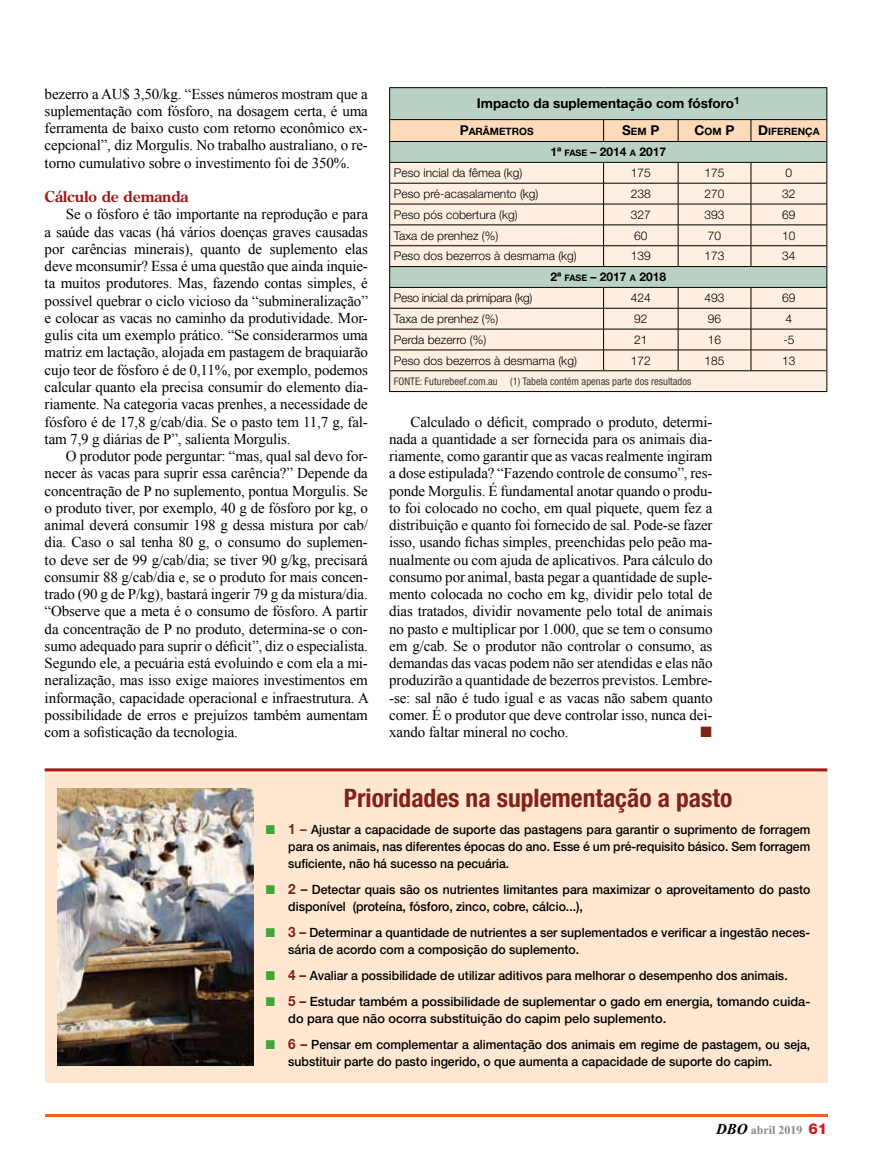
<style>
.page{position:relative;width:872px;height:1170px;background:#fff}
.page>*{position:absolute;margin:0;border:0;box-sizing:border-box;transform-origin:0 0}
.t1{font:700 condensed 25.5px "Helvetica Neue LT Std";color:#822116}
.t2{font:15px/17.2px "Times New Roman";letter-spacing:-.01em;color:#000;text-align:justify}
.t3{font:700 15px "Century Old Style Std";letter-spacing:-.01em;color:#a01713}
.t4{font:15px "Zapf Dingbats ITC";color:#822116}
.t5{font:700 13.5px "Helvetica Neue LT Std";color:#000}
.t6{font:700 13.5px "Helvetica Neue LT Std";color:#000}
.t7{font:500 12.75px/17.2px "Helvetica Neue LT Std";color:#000;scale:.96 1}
.t8{font:500 12.75px/17.2px "Helvetica Neue LT Std";color:#000;text-align:justify;scale:.95 1}
.t9{font:500 12.75px/17.2px "Helvetica Neue LT Std";color:#000}
.t10{font:300 12px "Helvetica Neue LT Std";color:#000}
.t11{font:300 12px "Helvetica Neue LT Std";color:#000}
.t12{font:700 12px "Helvetica Neue LT Std";color:#000}
.t13{font:300 12px "Helvetica Neue LT Std";letter-spacing:-.025em;color:#000}
.t14{font:700 12px "Times New Roman";color:#878787}
.t15{font:condensed 10.5px "Helvetica Neue LT Std";color:#3c3c3b}
.t16{font:700 10.2px "Helvetica Neue LT Std";color:#000}
.s1{font-size:13.5px}
.s2{font-size:10.2px}
.s3{font-size:9px}
.s4{color:#3fa535}
.s5{font-weight:700;font-size:14.25px;color:#822116}
.s6{font-size:14.25px;color:#822116}
.s7{font-style:italic;font-size:15px;color:#000}
.s8{font-family:"Helvetica Neue LT Std";font-weight:800;font-size:15px;color:#cd171a}
</style>
<div class="page">
<hr style="left:45px;top:1114px;width:782px;height:2px;background:#eb6021">
<div style="left:390px;top:88px;width:437px;height:32px;background:#b9d2c5"></div>
<hr style="left:389px;top:87px;width:214px;height:1px;background:#000">
<hr style="left:603px;top:87px;width:75px;height:1px;background:#000">
<hr style="left:678px;top:87px;width:73px;height:1px;background:#000">
<hr style="left:751px;top:87px;width:76px;height:1px;background:#000">
<hr style="left:389px;top:391px;width:214px;height:1px;background:#000">
<hr style="left:603px;top:391px;width:75px;height:1px;background:#000">
<hr style="left:678px;top:391px;width:73px;height:1px;background:#000">
<hr style="left:751px;top:391px;width:76px;height:1px;background:#000">
<hr style="left:389px;top:88px;width:1px;height:32px;background:#000">
<hr style="left:826px;top:88px;width:1px;height:32px;background:#000">
<hr style="left:390px;top:119px;width:213px;height:1px;background:#000">
<hr style="left:603px;top:119px;width:75px;height:1px;background:#000">
<hr style="left:678px;top:119px;width:73px;height:1px;background:#000">
<hr style="left:751px;top:119px;width:75px;height:1px;background:#000">
<svg style="left:389px;top:120px;width:438px;height:271px;background:#e6dccd"></svg>
<div style="left:45px;top:771px;width:782px;height:311px;background:#fee7d1"></div>
<hr style="left:45px;top:768px;width:782px;height:3px;background:#a01713">
<img style="left:57px;top:789px;width:196px;height:276px">
<p class="t2" style="left:45px;top:85px;width:325px">bezerro a AU$ 3,50/kg. “Esses números mostram que a suplementação com fósforo, na dosagem certa, é uma ferramenta de baixo custo com retorno econômico ex&shy;cepcional”, diz Morgulis. No trabalho australiano, o re&shy;torno cumulativo sobre o investimento foi de 350%.</p>
<p class="t3" style="left:45px;top:187px;width:145px">Cálculo de demanda</p>
<p class="t2" style="left:45px;top:205px;width:325px;text-indent:21px">Se o fósforo é tão importante na reprodução e para a saúde das vacas (há vários doenças graves causadas por carências minerais), quanto de suplemento elas deve mconsumir? Essa é uma questão que ainda inquie&shy;ta muitos produtores. Mas, fazendo contas simples, é possível quebrar o ciclo vicioso da “submineralização” e colocar as vacas no caminho da produtividade. Mor&shy;gulis cita um exemplo prático. “Se considerarmos uma matriz em lactação, alojada em pastagem de braquiarão cujo teor de fósforo é de 0,11%, por exemplo, podemos calcular quanto ela precisa consumir do elemento dia&shy;riamente. Na categoria vacas prenhes, a necessidade de fósforo é de 17,8 g/cab/dia. Se o pasto tem 11,7 g, fal&shy;tam 7,9 g diárias de P”, salienta Morgulis.</p>
<p class="t2" style="left:45px;top:447px;width:326px;text-indent:21px">O produtor pode perguntar: “mas, qual sal devo for&shy;necer às vacas para suprir essa carência?” Depende da concentração de P no suplemento, pontua Morgulis. Se o produto tiver, por exemplo, 40 g de fósforo por kg, o animal deverá consumir 198 g dessa mistura por cab/ dia. Caso o sal tenha 80 g, o consumo do suplemen&shy;to deve ser de 99 g/cab/dia; se tiver 90 g/kg, precisará consumir 88 g/cab/dia e, se o produto for mais concen&shy;trado (90 g de P/kg), bastará ingerir 79 g da mistura/dia. “Observe que a meta é o consumo de fósforo. A partir da concentração de P no produto, determina-se o con&shy;sumo adequado para suprir o déficit”, diz o especialista.<br>Segundo ele, a pecuária está evoluindo e com ela a mi&shy;neralização, mas isso exige maiores investimentos em informação, capacidade operacional e infraestrutura. A possibilidade de erros e prejuízos também aumentam com a sofisticação da tecnologia.</p>
<p class="t5" style="left:477px;top:95px;width:264px">Impacto da suplementação com fósforo<sup>1</sup></p>
<p class="t16" style="left:459px;top:125px;width:75px"><span class="s1">P</span>ARÂMETROS</p>
<p class="t6" style="left:622px;top:122px;width:39px">S<span class="s2">EM</span> P</p>
<p class="t6" style="left:694px;top:122px;width:41px">C<span class="s2">OM</span> P</p>
<p class="t16" style="left:758px;top:125px;width:63px"><span class="s1">D</span>IFERENÇA</p>
<p class="t12" style="left:550px;top:144px;width:117px">1ª <span class="s3">FASE</span> – 2014 <span class="s3">A</span> 2017</p>
<p class="t10" style="left:394px;top:165px;width:130px">Peso incial da fêmea (kg)</p>
<p class="t11" style="left:631px;top:165px;width:22px">175</p>
<p class="t11" style="left:704px;top:165px;width:22px">175</p>
<p class="t11" style="left:785px;top:165px;width:8px">0</p>
<p class="t10" style="left:394px;top:186px;width:146px">Peso pré-acasalamento (kg)</p>
<p class="t11" style="left:631px;top:186px;width:22px">238</p>
<p class="t11" style="left:704px;top:186px;width:22px">270</p>
<p class="t11" style="left:782px;top:186px;width:15px">32</p>
<p class="t10" style="left:394px;top:207px;width:125px">Peso pós cobertura (kg)</p>
<p class="t11" style="left:631px;top:207px;width:22px">327</p>
<p class="t11" style="left:704px;top:207px;width:22px">393</p>
<p class="t11" style="left:782px;top:207px;width:15px">69</p>
<p class="t10" style="left:394px;top:228px;width:106px">Taxa de prenhez (%)</p>
<p class="t11" style="left:634px;top:228px;width:15px">60</p>
<p class="t11" style="left:708px;top:228px;width:15px">70</p>
<p class="t11" style="left:782px;top:228px;width:15px">10</p>
<p class="t10" style="left:394px;top:249px;width:184px">Peso dos bezerros à desmama (kg)</p>
<p class="t11" style="left:631px;top:249px;width:22px">139</p>
<p class="t11" style="left:704px;top:249px;width:22px">173</p>
<p class="t11" style="left:782px;top:249px;width:15px">34</p>
<p class="t12" style="left:550px;top:269px;width:117px">2ª <span class="s3">FASE</span> – 2017 <span class="s3">A</span> 2018</p>
<p class="t13" style="left:394px;top:290px;width:140px">Peso inicial da primípara (kg)</p>
<p class="t11" style="left:631px;top:290px;width:22px">424</p>
<p class="t11" style="left:704px;top:290px;width:22px">493</p>
<p class="t11" style="left:782px;top:290px;width:15px">69</p>
<p class="t10" style="left:394px;top:311px;width:106px">Taxa de prenhez (%)</p>
<p class="t11" style="left:634px;top:311px;width:15px">92</p>
<p class="t11" style="left:708px;top:311px;width:15px">96</p>
<p class="t11" style="left:785px;top:311px;width:8px">4</p>
<p class="t10" style="left:394px;top:332px;width:94px">Perda bezerro (%)</p>
<p class="t11" style="left:634px;top:332px;width:15px">21</p>
<p class="t11" style="left:708px;top:332px;width:15px">16</p>
<p class="t11" style="left:783px;top:332px;width:13px">-5</p>
<p class="t10" style="left:394px;top:353px;width:184px">Peso dos bezerros à desmama (kg)</p>
<p class="t11" style="left:631px;top:353px;width:22px">172</p>
<p class="t11" style="left:704px;top:353px;width:22px">185</p>
<p class="t11" style="left:782px;top:353px;width:15px">13</p>
<p class="t15" style="left:394px;top:375px;width:299px">FONTE: Futurebeef.com.au (1) Tabela contém apenas parte dos resultados</p>
<p class="t2" style="left:389px;top:412px;width:325px;text-indent:21px">Calculado o déficit, comprado o produto, determi&shy;nada a quantidade a ser fornecida para os animais dia&shy;riamente, como garantir que as vacas realmente ingiram a dose estipulada? “Fazendo controle de consumo”, res&shy;ponde Morgulis. É fundamental anotar quando o produ&shy;to foi colocado no cocho, em qual piquete, quem fez a distribuição e quanto foi fornecido de sal. Pode-se fazer isso, usando fichas simples, preenchidas pelo peão ma&shy;nualmente ou com ajuda de aplicativos. Para cálculo do consumo por animal, basta pegar a quantidade de suple&shy;mento colocada no cocho em kg, dividir pelo total de dias tratados, dividir novamente pelo total de animais no pasto e multiplicar por 1.000, que se tem o consumo em g/cab. Se o produtor não controlar o consumo, as demandas das vacas podem não ser atendidas e elas não produzirão a quantidade de bezerros previstos. Lembre--se: sal não é tudo igual e as vacas não sabem quanto comer. É o produtor que deve controlar isso, nunca dei&shy;xando faltar mineral no cocho.</p>
<p class="t4" style="left:700px;top:725px;width:13px">■</p>
<h1 class="t1" style="left:344px;top:782px;width:390px">Prioridades na suplementação a pasto</h1>
<p class="t8" style="left:288px;top:820px;width:551px;text-indent:-22px"><span class="s4">■</span> <span class="s5">1</span> <span class="s6">–</span> Ajustar a capacidade de suporte das pastagens para garantir o suprimento de forragem para os animais, nas diferentes épocas do ano. Esse é um pré-requisito básico. Sem forragem suficiente, não há sucesso na pecuária.</p>
<p class="t7" style="left:288px;top:880px;width:545px;text-indent:-22px"><span class="s4">■</span> <span class="s5">2 –</span> Detectar quais são os nutrientes limitantes para maximizar o aproveitamento do pasto disponível (proteína, fósforo, zinco, cobre, cálcio...),</p>
<p class="t7" style="left:288px;top:923px;width:545px;text-indent:-22px"><span class="s4">■</span> <span class="s5">3 –</span> Determinar a quantidade de nutrientes a ser suplementados e verificar a ingestão neces&shy;sária de acordo com a composição do suplemento.</p>
<p class="t7" style="left:266px;top:966px;width:545px"><span class="s4">■</span> <span class="s5">4 –</span> Avaliar a possibilidade de utilizar aditivos para melhorar o desempenho dos animais.</p>
<p class="t9" style="left:288px;top:992px;width:523px;text-indent:-22px"><span class="s4">■</span> <span class="s5">5 –</span> Estudar também a possibilidade de suplementar o gado em energia, tomando cuida&shy;do para que não ocorra substituição do capim pelo suplemento.</p>
<p class="t7" style="left:288px;top:1035px;width:545px;text-indent:-22px"><span class="s4">■</span> <span class="s5">6 –</span> Pensar em complementar a alimentação dos animais em regime de pastagem, ou seja, substituir parte do pasto ingerido, o que aumenta a capacidade de suporte do capim.</p>
<p class="t14" style="left:716px;top:1121px;width:113px"><span class="s7">DBO</span> abril 2019 <span class="s8">61</span></p>
</div>
